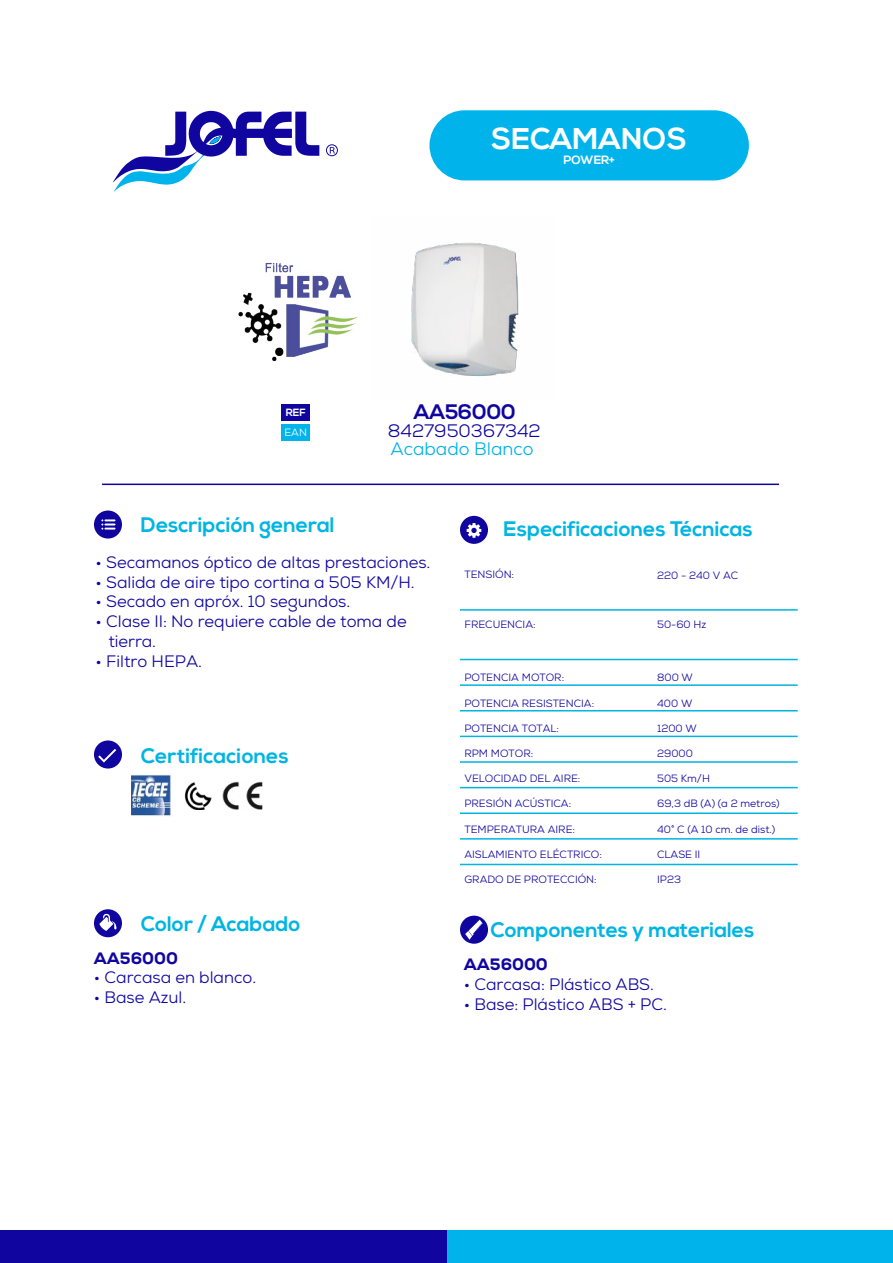
<style>
.page{position:relative;width:893px;height:1263px;background:#fff}
.page>*{position:absolute;margin:0;border:0;box-sizing:border-box;transform-origin:0 0}
.t1{font:700 30px "Nexa";color:#fff}
.t2{font:700 21px "Nexa";color:#00b5e2}
.t3{font:700 21px "Nexa";color:#10069f}
.t4{font:18px "Nexa";color:#10069f}
.t5{font:18px "Nexa";color:#00b4e1}
.t6{font:16.5px/19.8px "Nexa";color:#10069f}
.t7{font:800 16.5px "Nexa";color:#10069f}
.t8{font:700 12px "Nexa";color:#fff}
.t9{font:10.5px "Nexa";color:#10069f}
.t10{font:700 10.5px "Nexa";color:#fff}
.t11{font:10.5px "Nexa";color:#fff}
</style>
<div class="page">
<svg style="left:326px;top:144px;width:12px;height:12px"></svg>
<svg style="left:113px;top:111px;width:206px;height:81px"></svg>
<div style="left:0;top:1231px;width:447px;height:32px;background:#10069f"></div>
<div style="left:447px;top:1231px;width:446px;height:32px;background:#00b4eb"></div>
<div style="left:429px;top:110px;width:320px;height:70px;background:#00b4eb;border-radius:35px"></div>
<svg style="left:460px;top:516px;width:28px;height:28px"></svg>
<div style="left:94px;top:740px;width:28px;height:28px;background:#10069f;border-radius:50%"></div>
<svg style="left:98px;top:749px;width:18px;height:13px"></svg>
<svg style="left:94px;top:510px;width:28px;height:28px"></svg>
<svg style="left:460px;top:916px;width:28px;height:28px"></svg>
<hr style="left:102px;top:484px;width:677px;height:1px;background:#10069f">
<div style="left:281px;top:405px;width:29px;height:16px;background:#10069f"></div>
<div style="left:281px;top:424px;width:29px;height:16px;background:#00b4eb"></div>
<svg style="left:94px;top:909px;width:28px;height:28px"></svg>
<hr style="left:460px;top:609px;width:338px;height:2px;background:#00b5e2">
<hr style="left:460px;top:659px;width:338px;height:1px;background:#00b5e2">
<hr style="left:460px;top:684px;width:338px;height:2px;background:#00b4e1">
<hr style="left:460px;top:710px;width:338px;height:1px;background:#00b5e2">
<hr style="left:460px;top:736px;width:338px;height:1px;background:#00b5e2">
<hr style="left:460px;top:761px;width:338px;height:2px;background:#00b5e2">
<hr style="left:460px;top:787px;width:338px;height:1px;background:#00b5e2">
<hr style="left:460px;top:812px;width:338px;height:2px;background:#00b5e2">
<hr style="left:460px;top:838px;width:338px;height:2px;background:#00b5e2">
<hr style="left:460px;top:864px;width:338px;height:1px;background:#00b5e2">
<img style="left:238px;top:262px;width:120px;height:99px">
<img style="left:184px;top:782px;width:27px;height:28px">
<img style="left:131px;top:775px;width:40px;height:41px">
<img style="left:411px;top:242px;width:108px;height:134px">
<img style="left:223px;top:781px;width:39px;height:29px">
<h1 class="t1" style="left:492px;top:121px;width:197px">SECAMANOS</h1>
<p class="t8" style="left:563px;top:152px;width:53px">POWER+</p>
<p class="t10" style="left:286px;top:406px;width:21px">REF</p>
<h2 class="t3" style="left:414px;top:399px;width:104px">AA56000</h2>
<p class="t11" style="left:284px;top:425px;width:24px">EAN</p>
<h3 class="t4" style="left:388px;top:420px;width:154px">8427950367342</h3>
<h3 class="t5" style="left:391px;top:437px;width:144px">Acabado Blanco</h3>
<h2 class="t2" style="left:141px;top:512px;width:195px">Descripción general</h2>
<h3 class="t6" style="left:96px;top:552px;width:336px">• Secamanos óptico de altas prestaciones.</h3>
<h3 class="t6" style="left:96px;top:572px;width:321px">• Salida de aire tipo cortina a 505 KM/H.</h3>
<h3 class="t6" style="left:96px;top:592px;width:256px">• Secado en apróx. 10 segundos.</h3>
<h3 class="t6" style="left:108px;top:612px;width:300px;text-indent:-13px">• Clase II: No requiere cable de toma de tierra.</h3>
<h3 class="t6" style="left:96px;top:651px;width:108px">• Filtro HEPA.</h3>
<h2 class="t2" style="left:141px;top:744px;width:149px">Certificaciones</h2>
<h2 class="t2" style="left:141px;top:911px;width:161px">Color / Acabado</h2>
<h3 class="t7" style="left:94px;top:947px;width:85px">AA56000</h3>
<h3 class="t6" style="left:94px;top:968px;width:164px">• Carcasa en blanco.</h3>
<h3 class="t6" style="left:94px;top:987px;width:94px">• Base Azul.</h3>
<h2 class="t2" style="left:504px;top:516px;width:251px">Especificaciones Técnicas</h2>
<p class="t9" style="left:464px;top:568px;width:51px">TENSIÓN:</p>
<p class="t9" style="left:657px;top:569px;width:82px">220 - 240 V AC</p>
<p class="t9" style="left:464px;top:617px;width:73px">FRECUENCIA:</p>
<p class="t9" style="left:657px;top:617px;width:51px">50-60 Hz</p>
<p class="t9" style="left:464px;top:671px;width:101px">POTENCIA MOTOR:</p>
<p class="t9" style="left:464px;top:696px;width:131px">POTENCIA RESISTENCIA:</p>
<p class="t9" style="left:464px;top:721px;width:96px">POTENCIA TOTAL:</p>
<p class="t9" style="left:464px;top:747px;width:70px">RPM MOTOR:</p>
<p class="t9" style="left:464px;top:772px;width:118px">VELOCIDAD DEL AIRE:</p>
<p class="t9" style="left:464px;top:797px;width:108px">PRESIÓN ACÚSTICA:</p>
<p class="t9" style="left:464px;top:822px;width:112px">TEMPERATURA AIRE:</p>
<p class="t9" style="left:464px;top:847px;width:139px">AISLAMIENTO ELÉCTRICO:</p>
<p class="t9" style="left:464px;top:873px;width:134px">GRADO DE PROTECCIÓN:</p>
<p class="t9" style="left:657px;top:671px;width:37px">800 W</p>
<p class="t9" style="left:657px;top:696px;width:37px">400 W</p>
<p class="t9" style="left:657px;top:721px;width:41px">1200 W</p>
<p class="t9" style="left:657px;top:747px;width:37px">29000</p>
<p class="t9" style="left:657px;top:772px;width:54px">505 Km/H</p>
<p class="t9" style="left:657px;top:797px;width:124px">69,3 dB (A) (a 2 metros)</p>
<p class="t9" style="left:657px;top:822px;width:120px">40° C (A 10 cm. de dist.)</p>
<p class="t9" style="left:657px;top:847px;width:45px">CLASE II</p>
<p class="t9" style="left:657px;top:873px;width:25px">IP23</p>
<h2 class="t2" style="left:491px;top:918px;width:265px">Componentes y materiales</h2>
<h3 class="t7" style="left:464px;top:954px;width:85px">AA56000</h3>
<h3 class="t6" style="left:464px;top:974px;width:192px">• Carcasa: Plástico ABS.</h3>
<h3 class="t6" style="left:464px;top:994px;width:205px">• Base: Plástico ABS + PC.</h3>
</div>
